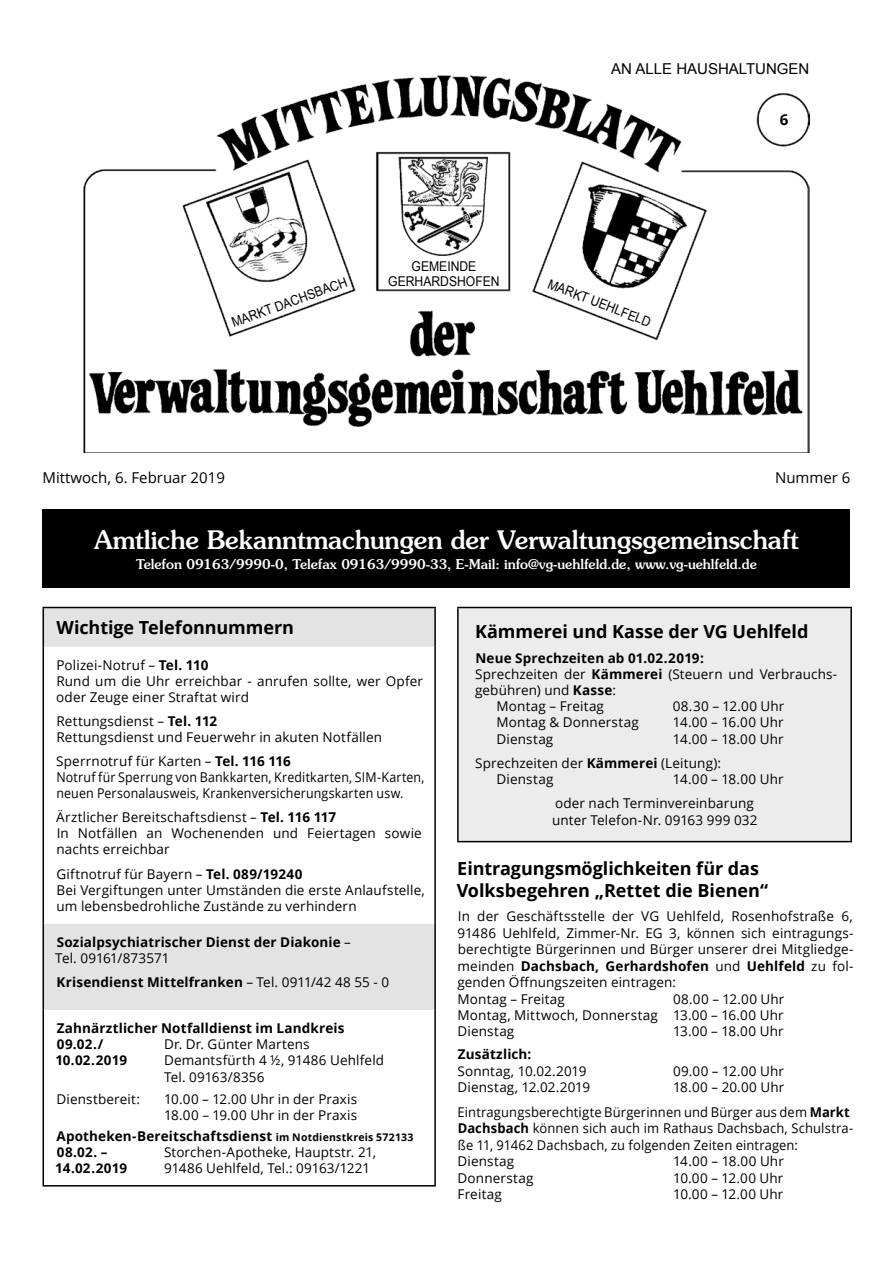
<style>
.page{position:relative;width:893px;height:1263px;background:#fff}
.page>*{position:absolute;margin:0;border:0;box-sizing:border-box;transform-origin:0 0}
.t1{font:500 25.5px "Souvenir";color:#fff}
.t2{font:700 18px/21.9px "Open Sans";letter-spacing:-.005em;color:#000}
.t3{font:15px "Open Sans";color:#000}
.t4{font:15px "Arial";color:#000}
.t5{font:700 15px "Open Sans";color:#000}
.t6{font:13.5px/16.2px "Open Sans";letter-spacing:.01em;color:#000}
.t7{font:700 13.5px/16.2px "Open Sans";letter-spacing:.01em;color:#000}
.t8{font:13.5px/16.5px "Open Sans";letter-spacing:.01em;color:#000;scale:.96 1}
.t9{font:500 13.5px "Souvenir";color:#fff}
.t10{font:13.5px/15px "Arial";color:#000;text-align:center;scale:.9 1}
.s1{font-weight:700}
.s2{font-weight:400}
.s3{font-size:10.5px}
</style>
<div class="page">
<img style="left:84px;top:75px;width:725px;height:378px">
<div style="left:43px;top:509px;width:807px;height:78px;background:#000"></div>
<svg style="left:44px;top:608px;width:390px;height:402px"></svg>
<hr style="left:43px;top:607px;width:393px;height:1px;background:#000">
<hr style="left:43px;top:608px;width:1px;height:39px;background:#000">
<hr style="left:434px;top:608px;width:2px;height:39px;background:#000">
<hr style="left:43px;top:647px;width:1px;height:277px;background:#000">
<hr style="left:434px;top:647px;width:2px;height:277px;background:#000">
<hr style="left:43px;top:924px;width:1px;height:86px;background:#000">
<hr style="left:434px;top:924px;width:2px;height:86px;background:#000">
<hr style="left:43px;top:1010px;width:1px;height:175px;background:#000">
<hr style="left:434px;top:1010px;width:2px;height:175px;background:#000">
<hr style="left:43px;top:1185px;width:393px;height:1px;background:#000">
<div style="left:458px;top:607px;width:393px;height:235px;background:#ececec"></div>
<hr style="left:457px;top:607px;width:395px;height:1px;background:#000">
<hr style="left:457px;top:608px;width:2px;height:233px;background:#000">
<hr style="left:850px;top:608px;width:2px;height:233px;background:#000">
<hr style="left:457px;top:841px;width:395px;height:1px;background:#000">
<p class="t4" style="left:611px;top:59px;width:200px">AN ALLE HAUSHALTUNGEN</p>
<p class="t10" style="left:388px;top:259px;width:125px">GEMEINDE<br>GERHARDSHOFEN</p>
<p class="t10" style="left:230px;top:316px;width:137px;rotate:-20deg">MARKT DACHSBACH</p>
<p class="t10" style="left:551px;top:277px;width:123px;rotate:21deg">MARKT UEHLFELD</p>
<p class="t5" style="left:780px;top:109px;width:10px">6</p>
<p class="t3" style="left:43px;top:468px;width:184px">Mittwoch, 6. Februar 2019</p>
<p class="t3" style="left:775px;top:468px;width:77px">Nummer 6</p>
<h1 class="t1" style="left:94px;top:524px;width:706px">Amtliche Bekanntmachungen der Verwaltungsgemeinschaft</h1>
<p class="t9" style="left:136px;top:556px;width:622px">Telefon 09163/9990-0, Telefax 09163/9990-33, E-Mail: info@vg-uehlfeld.de, www.vg-uehlfeld.de</p>
<h2 class="t2" style="left:56px;top:616px;width:239px">Wichtige Telefonnummern</h2>
<p class="t6" style="left:56px;top:656px;width:368px">Polizei-Notruf – <span class="s1">Tel. 110<br></span>Rund um die Uhr erreichbar - anrufen sollte, wer Opfer oder Zeuge einer Straftat wird</p>
<p class="t6" style="left:56px;top:713px;width:327px">Rettungsdienst – <span class="s1">Tel. 112<br></span>Rettungsdienst und Feuerwehr in akuten Notfällen</p>
<p class="t6" style="left:56px;top:752px;width:370px">Sperrnotruf für Karten – <span class="s1">Tel. 116 116<br></span>Notruf für Sperrung von Bankkarten, Kreditkarten, SIM-Karten, neuen Personalausweis, Krankenversicherungskarten usw.</p>
<p class="t6" style="left:56px;top:809px;width:367px">Ärztlicher Bereitschaftsdienst – <span class="s1">Tel. 116 117<br></span>In Notfällen an Wochenenden und Feiertagen sowie nachts erreichbar</p>
<p class="t6" style="left:56px;top:865px;width:370px">Giftnotruf für Bayern – <span class="s1">Tel. 089/19240<br></span>Bei Vergiftungen unter Umständen die erste Anlaufstelle, um lebensbedrohliche Zustände zu verhindern</p>
<p class="t7" style="left:55px;top:934px;width:297px">Sozialpsychiatrischer Dienst der Diakonie <span class="s2">–<br>Tel. 09161/873571</span></p>
<p class="t7" style="left:57px;top:974px;width:334px">Krisendienst Mittelfranken <span class="s2">– Tel. 0911/42 48 55 - 0</span></p>
<p class="t7" style="left:57px;top:1019px;width:289px">Zahnärztlicher Notfalldienst im Landkreis<br>09.02./</p>
<p class="t6" style="left:164px;top:1036px;width:147px">Dr. Dr. Günter Martens</p>
<p class="t7" style="left:55px;top:1052px;width:73px">10.02.2019</p>
<p class="t6" style="left:164px;top:1052px;width:222px">Demantsfürth 4 ½, 91486 Uehlfeld<br>Tel. 09163/8356</p>
<p class="t6" style="left:57px;top:1090px;width:85px">Dienstbereit:</p>
<p class="t6" style="left:164px;top:1090px;width:195px">10.00 – 12.00 Uhr in der Praxis<br>18.00 – 19.00 Uhr in der Praxis</p>
<p class="t7" style="left:56px;top:1127px;width:359px">Apotheken-Bereitschaftsdienst <span class="s3">im Notdienstkreis 572133<br></span>08.02. –</p>
<p class="t6" style="left:164px;top:1143px;width:214px">Storchen-Apotheke, Hauptstr. 21,</p>
<p class="t7" style="left:55px;top:1160px;width:73px">14.02.2019</p>
<p class="t6" style="left:164px;top:1160px;width:208px">91486 Uehlfeld, Tel.: 09163/1221</p>
<h2 class="t2" style="left:475px;top:620px;width:335px">Kämmerei und Kasse der VG Uehlfeld</h2>
<p class="t7" style="left:475px;top:649px;width:230px">Neue Sprechzeiten ab 01.02.2019:</p>
<p class="t6" style="left:475px;top:665px;width:363px">Sprechzeiten der <span class="s1">Kämmerei</span> (Steuern und Verbrauchs-</p>
<p class="t6" style="left:475px;top:682px;width:142px">gebühren) und <span class="s1">Kasse</span>:</p>
<p class="t6" style="left:497px;top:698px;width:109px">Montag – Freitag</p>
<p class="t6" style="left:673px;top:698px;width:113px">08.30 – 12.00 Uhr</p>
<p class="t6" style="left:497px;top:714px;width:144px">Montag &amp; Donnerstag</p>
<p class="t6" style="left:673px;top:714px;width:112px">14.00 – 16.00 Uhr</p>
<p class="t6" style="left:497px;top:730px;width:58px">Dienstag</p>
<p class="t6" style="left:475px;top:726px;width:310px;line-height:24.3px;text-indent:198px">14.00 – 18.00 Uhr<br>Sprechzeiten der <span class="s1">Kämmerei</span> (Leitung):</p>
<p class="t6" style="left:497px;top:771px;width:58px">Dienstag</p>
<p class="t6" style="left:555px;top:767px;width:230px;line-height:24.3px;text-indent:118px">14.00 – 18.00 Uhr oder nach Terminvereinbarung</p>
<p class="t6" style="left:552px;top:811px;width:207px">unter Telefon-Nr. 09163 999 032</p>
<h2 class="t2" style="left:457px;top:857px;width:313px">Eintragungsmöglichkeiten für das<br>Volksbegehren „Rettet die Bienen“</h2>
<p class="t6" style="left:457px;top:908px;width:398px">In der Geschäftsstelle der VG Uehlfeld, Rosenhofstraße 6, 91486 Uehlfeld, Zimmer-Nr. EG 3, können sich eintragungs&shy;berechtigte Bürgerinnen und Bürger unserer drei Mitgliedge&shy;meinden <span class="s1">Dachsbach, Gerhardshofen</span> und <span class="s1">Uehlfeld</span> zu fol&shy;genden Öffnungszeiten eintragen:<br>Montag – Freitag</p>
<p class="t6" style="left:458px;top:990px;width:328px;text-align:justify;text-indent:216px">08.00 – 12.00 Uhr Montag, Mittwoch, Donnerstag 13.00 – 16.00 Uhr Dienstag</p>
<p class="t6" style="left:673px;top:1023px;width:112px">13.00 – 18.00 Uhr</p>
<p class="t7" style="left:458px;top:1046px;width:75px">Zusätzlich:</p>
<p class="t6" style="left:457px;top:1062px;width:130px">Sonntag, 10.02.2019</p>
<p class="t6" style="left:673px;top:1062px;width:112px">09.00 – 12.00 Uhr</p>
<p class="t6" style="left:458px;top:1079px;width:134px">Dienstag, 12.02.2019</p>
<p class="t6" style="left:458px;top:1074px;width:394px;line-height:24.8px;text-indent:216px">18.00 – 20.00 Uhr<br>Eintragungsberechtigte Bürgerinnen und Bürger aus dem <span class="s1">Markt</span></p>
<p class="t8" style="left:458px;top:1120px;width:414px"><span class="s1">Dachsbach</span> können sich auch im Rathaus Dachsbach, Schulstra&shy;ße 11, 91462 Dachsbach, zu folgenden Zeiten eintragen:<br>Dienstag</p>
<p class="t6" style="left:673px;top:1153px;width:112px">14.00 – 18.00 Uhr</p>
<p class="t6" style="left:458px;top:1169px;width:77px">Donnerstag</p>
<p class="t6" style="left:673px;top:1169px;width:112px">10.00 – 12.00 Uhr</p>
<p class="t6" style="left:458px;top:1186px;width:46px">Freitag</p>
<p class="t6" style="left:673px;top:1186px;width:112px">10.00 – 12.00 Uhr</p>
</div>
